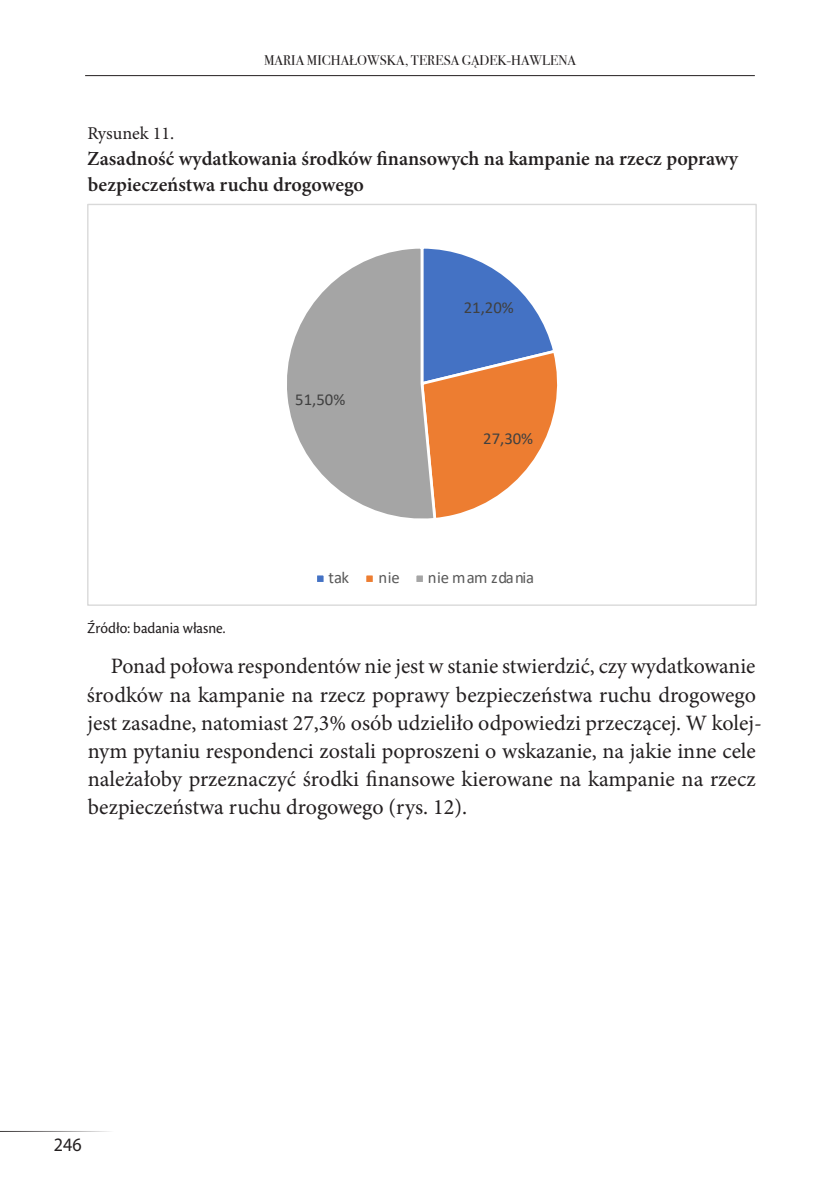
<style>
.page{position:relative;width:840px;height:1191px;background:#fff}
.page>*{position:absolute;margin:0;border:0;box-sizing:border-box;transform-origin:0 0}
._00_PODSTAWA_-_POLSK{font:22px/28.2px "Minion Pro";color:#231f20}
.Tabela_-_opis{font:600 20px/26px "Minion Pro";letter-spacing:-.005em;color:#231f20}
.t1{font:19px "Myriad Pro";color:#231f20;scale:.95 1}
.Tabela_-_nr{font:18px "Minion Pro";letter-spacing:-.005em;color:#231f20}
.t2{font:16.6px "Calibri";color:#404040}
.t3{font:16.6px "Calibri";letter-spacing:-.005em;color:#595959}
.Tabela_-_opis-2{font:16px "Cronos Pro";color:#231f20;scale:.95 1}
.t4{font:14px "Bodoni Svty Two ITCTT";letter-spacing:.005em;color:#231f20}
</style>
<div class="page">
<hr style="left:85px;top:75px;width:669px;height:1px;background:#231f20">
<hr style="left:0;top:1131px;width:113px;height:1px;background:#231f20">
<svg style="left:437px;top:249px;width:121px;height:269px"></svg>
<svg style="left:287px;top:248px;width:150px;height:271px"></svg>
<div style="left:315px;top:574px;width:10px;height:9px;background:#4472c4"></div>
<div style="left:314px;top:572px;width:12px;height:13px;border:3px solid #fff"></div>
<div style="left:364px;top:574px;width:10px;height:9px;background:#ed7d31"></div>
<div style="left:363px;top:572px;width:12px;height:13px;border:3px solid #fff"></div>
<div style="left:415px;top:574px;width:9px;height:9px;background:#a5a5a5"></div>
<div style="left:413px;top:572px;width:12px;height:13px;border:3px solid #fff"></div>
<p class="t4" style="left:264px;top:49px;width:313px">MARIA MICHAŁOWSKA, TERESA GĄDEK-HAWLENA</p>
<p class="Tabela_-_nr" style="left:87px;top:121px;width:88px">Rysunek 11.</p>
<p class="Tabela_-_opis" style="left:87px;top:145px;width:652px">Zasadność wydatkowania środków finansowych na kampanie na rzecz poprawy bezpieczeństwa ruchu drogowego</p>
<p class="t2" style="left:295px;top:388px;width:51px">51,50%</p>
<p class="t2" style="left:463px;top:296px;width:51px">21,20%</p>
<p class="t2" style="left:483px;top:427px;width:51px">27,30%</p>
<p class="t3" style="left:328px;top:566px;width:22px">tak</p>
<p class="t3" style="left:378px;top:566px;width:23px">nie</p>
<p class="t3" style="left:427px;top:566px;width:108px">nie mam zdania</p>
<p class="Tabela_-_opis-2" style="left:87px;top:619px;width:147px">Źródło: badania własne.</p>
<p class="_00_PODSTAWA_-_POLSK" style="left:87px;top:652px;width:676px;text-indent:24px">Ponad połowa respondentów nie jest w stanie stwierdzić, czy wydatkowanie środków na kampanie na rzecz poprawy bezpieczeństwa ruchu drogowego jest zasadne, natomiast 27,3% osób udzieliło odpowiedzi przeczącej. W kolej&shy;nym pytaniu respondenci zostali poproszeni o wskazanie, na jakie inne cele należałoby przeznaczyć środki finansowe kierowane na kampanie na rzecz bezpieczeństwa ruchu drogowego (rys. 12).</p>
<p class="t1" style="left:54px;top:1133px;width:31px">246</p>
</div>
